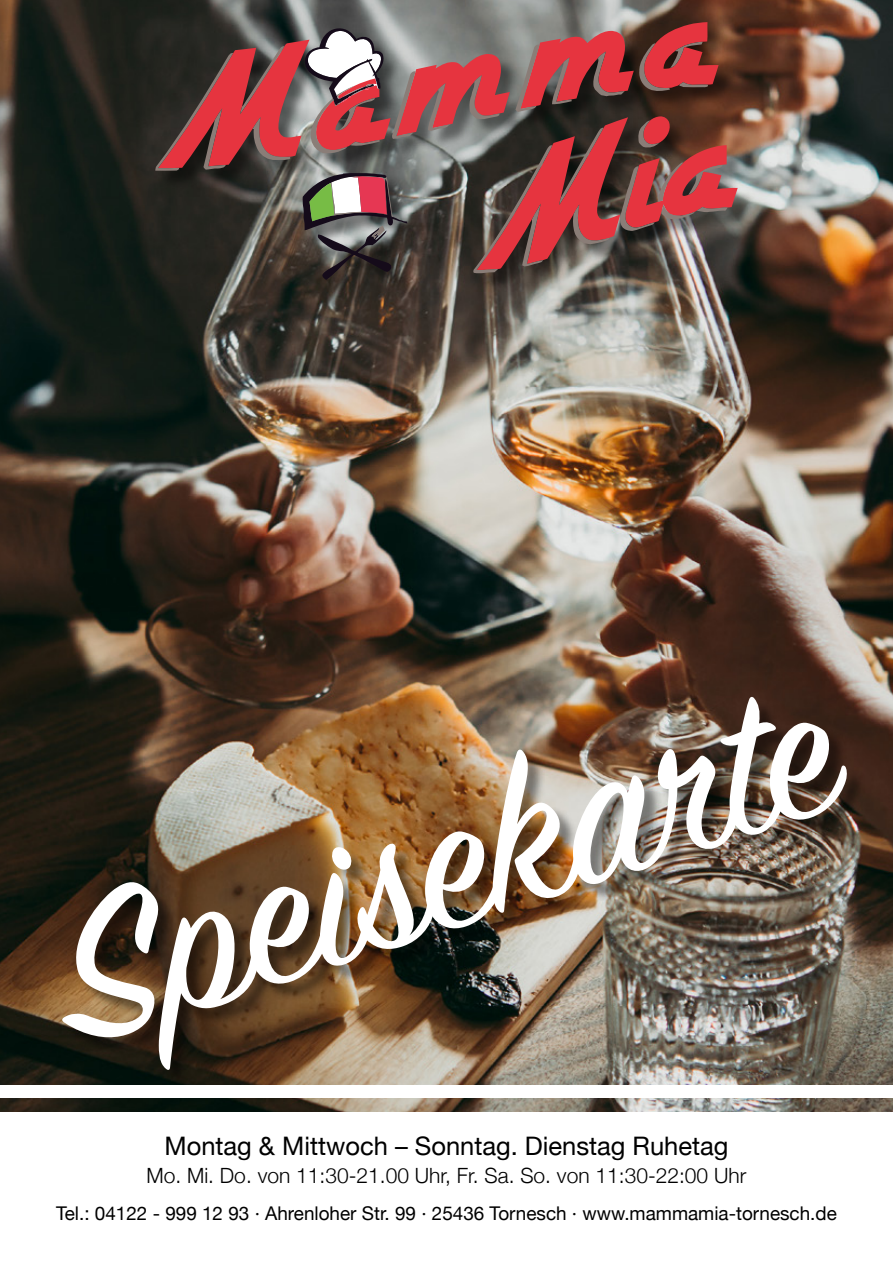
<style>
.page{position:relative;width:893px;height:1263px;background:#fff}
.page>*{position:absolute;margin:0;border:0;box-sizing:border-box;transform-origin:0 0}
.t1{font:226.05px "Sign Painter House Script";color:#fff}
.t2{font:25.5px "Helvetica Neue";color:#000}
.t3{font:300 21px "Helvetica Neue";color:#000}
.t4{font:18.9px "Helvetica Neue";color:#000}
</style>
<div class="page">
<img style="left:0;top:0;width:893px;height:1111px">
<div style="left:65px;top:700px;width:800px;height:388px;background:#000;opacity:.45"></div>
<div style="left:0;top:1085px;width:893px;height:13px;background:#fff"></div>
<div style="left:158px;top:25px;width:597px;height:273px;background:#000;opacity:.45"></div>
<svg style="left:155px;top:22px;width:583px;height:258px;background:#7b4c4b"></svg>
<h1 class="t1" style="left:17px;top:851px;width:808px;rotate:-18deg">Speisekar te</h1>
<h2 class="t2" style="left:164px;top:1127px;width:565px">Montag &amp; Mittwoch – Sonntag. Dienstag Ruhetag</h2>
<p class="t3" style="left:147px;top:1159px;width:601px">Mo. Mi. Do. von 11:30-21.00 Uhr, Fr. Sa. So. von 11:30-22:00 Uhr</p>
<p class="t4" style="left:56px;top:1199px;width:782px">Tel.: 04122 - 999 12 93 · Ahrenloher Str. 99 · 25436 Tornesch · www.mammamia-tornesch.de</p>
</div>
